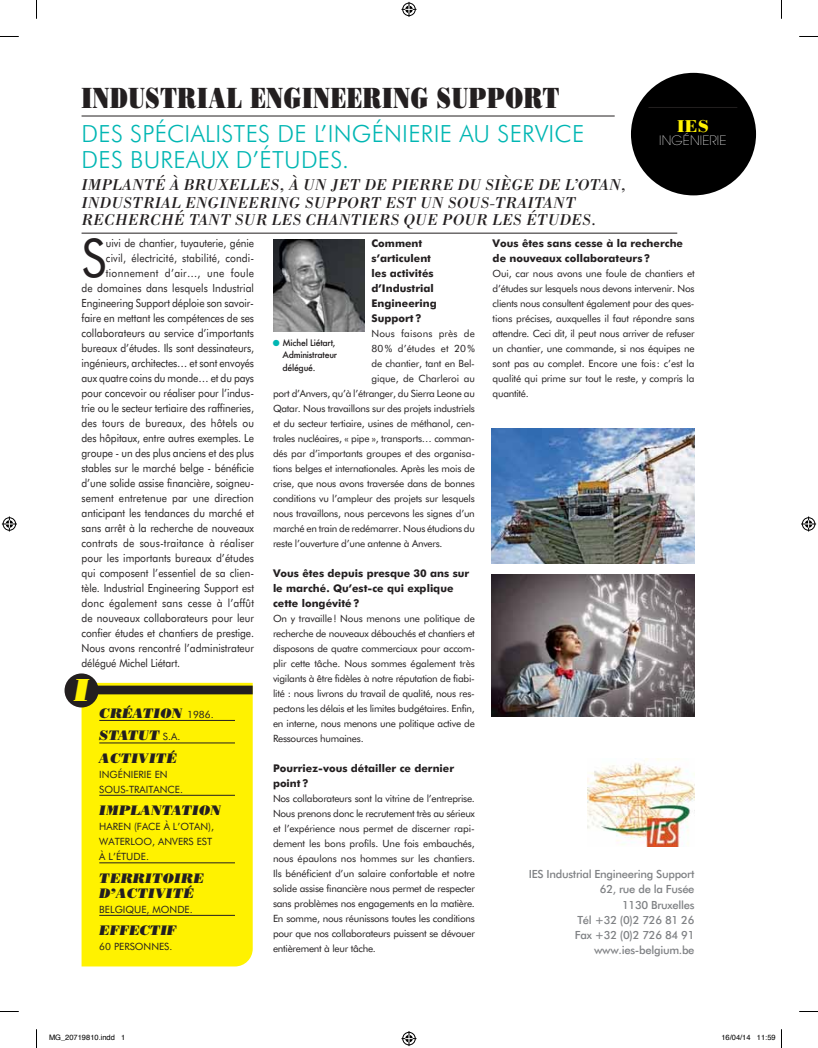
<style>
.page{position:relative;width:818px;height:1048px;background:#fff}
.page>*{position:absolute;margin:0;border:0;box-sizing:border-box;transform-origin:0 0}
.t1{font:53.25px "Futura BT";color:#231f20;scale:.91 1}
.t2{font:italic 31.75px "Bodoni Poster";color:#fff200}
.t3{font:29px "Bodoni Poster";letter-spacing:.03em;color:#231f20;scale:.73 1}
.t4{font:300 23.62px/26.2px "Futura BT";letter-spacing:.01em;color:#00b6b3}
.t5{font:700 16.75px "B Bodoni";color:#fff200}
.t6{font:italic 16.25px/17.5px "Bodoni";color:#231f20}
.t7{font:italic 13.75px/22.5px "Bodoni Poster";color:#231f20}
.t8{font:italic 13.75px "Bodoni Poster";letter-spacing:-.02em;color:#231f20}
.t9{font:200 12.88px "Avant Garde";letter-spacing:.01em;color:#fff}
.t10{font:11.25px "Futura BT";letter-spacing:-.005em;color:#231f20;scale:.91 1}
.t11{font:500 11.25px/15px "Futura BT";letter-spacing:-.025em;color:#808285;text-align:right}
.t12{font:11.25px "Futura BT";letter-spacing:.015em;color:#231f20;scale:.91 1}
.t13{font:11.25px "Futura BT";letter-spacing:.025em;color:#231f20;scale:.91 1}
.t14{font:700 10.62px/15px "Futura BT";color:#231f20}
.t15{font:10px/15px "Futura BT";letter-spacing:-.025em;color:#231f20;text-align:justify}
.t16{font:10px/15px "Futura BT";color:#231f20}
.t17{font:10px "Futura BT";letter-spacing:-.005em;color:#231f20}
.t18{font:10px "Futura BT";letter-spacing:.01em;color:#231f20}
.t19{font:10px "Futura BT";letter-spacing:.005em;color:#231f20}
.t20{font:500 8.75px/12.5px "Futura";letter-spacing:-.025em;color:#231f20}
.t21{font:7.5px "Helvetica";color:#000}
.s1{font-family:"Futura BT";font-style:normal;font-size:10px}
</style>
<div class="page">
<hr style="left:81px;top:116px;width:533px;height:1px;background:#231f20">
<div style="left:81px;top:682px;width:171px;height:284px;background:#fff200"></div>
<div style="left:81px;top:685px;width:171px;height:9px;background:#231f20"></div>
<hr style="left:99px;top:720px;width:136px;height:1px;background:#231f20">
<hr style="left:99px;top:742px;width:136px;height:1px;background:#231f20">
<hr style="left:99px;top:795px;width:136px;height:1px;background:#231f20">
<hr style="left:99px;top:862px;width:136px;height:1px;background:#231f20">
<hr style="left:99px;top:915px;width:136px;height:1px;background:#231f20">
<div style="left:64px;top:673px;width:34px;height:34px;background:#231f20;border-radius:50%"></div>
<img style="left:273px;top:240px;width:91px;height:91px">
<div style="left:630px;top:73px;width:125px;height:122px;background:#000;border-radius:50%"></div>
<hr style="left:648px;top:107px;width:88px;height:1px;background:#231f20">
<hr style="left:81px;top:233px;width:595px;height:1px;background:#231f20">
<img style="left:491px;top:574px;width:203px;height:142px">
<img style="left:491px;top:429px;width:203px;height:135px">
<img style="left:587px;top:758px;width:106px;height:88px">
<svg style="left:0;top:36px;width:19px;height:1px"></svg>
<svg style="left:799px;top:36px;width:18px;height:1px"></svg>
<svg style="left:0;top:1011px;width:19px;height:1px"></svg>
<svg style="left:799px;top:1011px;width:18px;height:1px"></svg>
<svg style="left:36px;top:0;width:1px;height:19px"></svg>
<svg style="left:36px;top:1029px;width:1px;height:18px"></svg>
<svg style="left:401px;top:2px;width:15px;height:15px"></svg>
<svg style="left:401px;top:1031px;width:15px;height:14px"></svg>
<svg style="left:2px;top:516px;width:15px;height:15px"></svg>
<svg style="left:801px;top:516px;width:14px;height:15px"></svg>
<h3 class="t3" style="left:81px;top:88px;width:655px">INDUSTRIAL ENGINEERING SUPPORT</h3>
<h3 class="t4" style="left:81px;top:122px;width:504px">DES SPÉCIALISTES DE L’INGÉNIERIE AU SERVICE<br>DES BUREAUX D’ÉTUDES.</h3>
<h3 class="t6" style="left:81px;top:178px;width:545px">IMPLANTÉ À BRUXELLES, À UN JET DE PIERRE DU SIÈGE DE L’OTAN,<br>INDUSTRIAL ENGINEERING SUPPORT EST UN SOUS-TRAITANT<br>RECHERCHÉ TANT SUR LES CHANTIERS QUE POUR LES ÉTUDES.</h3>
<h3 class="t5" style="left:677px;top:116px;width:33px">IES</h3>
<p class="t9" style="left:658px;top:136px;width:69px">INGÉNIERIE</p>
<h1 class="t1" style="left:81px;top:231px;width:29px">S</h1>
<p class="t10" style="left:106px;top:237px;width:164px">uivi de chantier, tuyauterie, génie</p>
<p class="t10" style="left:106px;top:252px;width:164px">civil, électricité, stabilité, condi-</p>
<p class="t13" style="left:106px;top:267px;width:164px">tionnement d’air…, une foule</p>
<p class="t10" style="left:81px;top:282px;width:191px">de domaines dans lesquels Industrial</p>
<p class="t10" style="left:81px;top:297px;width:191px">Engineering Support déploie son savoir-</p>
<p class="t10" style="left:81px;top:312px;width:191px">faire en mettant les compétences de ses</p>
<p class="t10" style="left:81px;top:327px;width:191px">collaborateurs au service d’importants</p>
<p class="t10" style="left:81px;top:342px;width:191px">bureaux d’études. Ils sont dessinateurs,</p>
<p class="t10" style="left:81px;top:357px;width:191px">ingénieurs, architectes… et sont envoyés</p>
<p class="t10" style="left:81px;top:372px;width:191px">aux quatre coins du monde… et du pays</p>
<p class="t10" style="left:81px;top:387px;width:191px">pour concevoir ou réaliser pour l’indus-</p>
<p class="t10" style="left:81px;top:402px;width:191px">trie ou le secteur tertiaire des raffineries,</p>
<p class="t10" style="left:81px;top:417px;width:191px">des tours de bureaux, des hôtels ou</p>
<p class="t10" style="left:81px;top:432px;width:191px">des hôpitaux, entre autres exemples. Le</p>
<p class="t10" style="left:81px;top:447px;width:191px">groupe - un des plus anciens et des plus</p>
<p class="t10" style="left:81px;top:462px;width:191px">stables sur le marché belge - bénéficie</p>
<p class="t10" style="left:81px;top:477px;width:191px">d’une solide assise financière, soigneu-</p>
<p class="t10" style="left:81px;top:492px;width:191px">sement entretenue par une direction</p>
<p class="t10" style="left:81px;top:507px;width:191px">anticipant les tendances du marché et</p>
<p class="t10" style="left:81px;top:522px;width:191px">sans arrêt à la recherche de nouveaux</p>
<p class="t12" style="left:81px;top:537px;width:191px">contrats de sous-traitance à réaliser</p>
<p class="t10" style="left:81px;top:552px;width:191px">pour les importants bureaux d’études</p>
<p class="t10" style="left:81px;top:567px;width:191px">qui composent l’essentiel de sa clien-</p>
<p class="t10" style="left:81px;top:582px;width:191px">tèle. Industrial Engineering Support est</p>
<p class="t10" style="left:81px;top:597px;width:191px">donc également sans cesse à l’affût</p>
<p class="t10" style="left:81px;top:612px;width:191px">de nouveaux collaborateurs pour leur</p>
<p class="t10" style="left:81px;top:627px;width:191px">confier études et chantiers de prestige.</p>
<p class="t10" style="left:81px;top:642px;width:191px">Nous avons rencontré l’administrateur</p>
<p class="t10" style="left:81px;top:657px;width:110px">délégué Michel Liétart.</p>
<h2 class="t2" style="left:74px;top:678px;width:17px">I</h2>
<h3 class="t7" style="left:99px;top:703px;width:116px">CRÉATION <span class="s1">1986.<br></span>STATUT <span class="s1">S.A.<br></span>ACTIVITÉ</h3>
<p class="t16" style="left:99px;top:767px;width:85px">INGÉNIERIE EN<br>SOUS-TRAITANCE.</p>
<h3 class="t7" style="left:99px;top:800px;width:123px">IMPLANTATION</h3>
<p class="t16" style="left:99px;top:819px;width:116px">HAREN (FACE À L’OTAN),<br>WATERLOO, ANVERS EST<br>À L’ÉTUDE.</p>
<h3 class="t7" style="left:99px;top:871px;width:106px;line-height:15px">TERRITOIRE<br>D’ACTIVITÉ</h3>
<p class="t16" style="left:99px;top:902px;width:95px">BELGIQUE, MONDE.</p>
<h3 class="t8" style="left:99px;top:925px;width:79px">EFFECTIF</h3>
<p class="t16" style="left:99px;top:939px;width:75px">60 PERSONNES.</p>
<p class="t14" style="left:371px;top:236px;width:67px">Comment s’articulent les activités d’Industrial<br>Engineering<br>Support ?</p>
<p class="t18" style="left:371px;top:328px;width:105px">Nous faisons près de</p>
<p class="t19" style="left:371px;top:343px;width:105px">80 % d’études et 20 %</p>
<p class="t15" style="left:371px;top:356px;width:105px">de chantier, tant en Bel-</p>
<p class="t17" style="left:371px;top:373px;width:105px">gique, de Charleroi au</p>
<p class="t15" style="left:273px;top:386px;width:203px">port d’Anvers, qu’à l’étranger, du Sierra Leone au</p>
<p class="t15" style="left:273px;top:401px;width:203px">Qatar. Nous travaillons sur des projets industriels</p>
<p class="t15" style="left:273px;top:416px;width:203px">et du secteur tertiaire, usines de méthanol, cen-</p>
<p class="t15" style="left:273px;top:431px;width:203px">trales nucléaires, « pipe », transports… comman-</p>
<p class="t15" style="left:273px;top:446px;width:203px">dés par d’importants groupes et des organisa-</p>
<p class="t15" style="left:273px;top:461px;width:203px">tions belges et internationales. Après les mois de</p>
<p class="t15" style="left:273px;top:476px;width:203px">crise, que nous avons traversée dans de bonnes</p>
<p class="t15" style="left:273px;top:491px;width:203px">conditions vu l’ampleur des projets sur lesquels</p>
<p class="t15" style="left:273px;top:506px;width:203px">nous travaillons, nous percevons les signes d’un</p>
<p class="t15" style="left:273px;top:521px;width:203px">marché en train de redémarrer. Nous étudions du</p>
<p class="t15" style="left:273px;top:536px;width:171px">reste l’ouverture d’une antenne à Anvers.</p>
<p class="t14" style="left:273px;top:566px;width:198px">Vous êtes depuis presque 30 ans sur le marché. Qu’est-ce qui explique cette longévité ?</p>
<p class="t15" style="left:273px;top:611px;width:203px">On y travaille ! Nous menons une politique de recherche de nouveaux débouchés et chantiers et disposons de quatre commerciaux pour accom&shy;plir cette tâche. Nous sommes également très vigilants à être fidèles à notre réputation de fiabi&shy;lité : nous livrons du travail de qualité, nous res&shy;pectons les délais et les limites budgétaires. Enfin, en interne, nous menons une politique active de Ressources humaines.</p>
<p class="t14" style="left:273px;top:761px;width:182px">Pourriez-vous détailler ce dernier point ?</p>
<p class="t15" style="left:273px;top:791px;width:203px">Nos collaborateurs sont la vitrine de l’entreprise.<br>Nous prenons donc le recrutement très au sérieux et l’expérience nous permet de discerner rapi&shy;dement les bons profils. Une fois embauchés, nous épaulons nos hommes sur les chantiers.<br>Ils bénéficient d’un salaire confortable et notre solide assise financière nous permet de respecter sans problèmes nos engagements en la matière.<br>En somme, nous réunissons toutes les conditions pour que nos collaborateurs puissent se dévouer entièrement à leur tâche.</p>
<p class="t20" style="left:282px;top:336px;width:56px">Michel Liétart,<br>Administrateur délégué.</p>
<p class="t14" style="left:492px;top:236px;width:192px">Vous êtes sans cesse à la recherche de nouveaux collaborateurs ?</p>
<p class="t15" style="left:492px;top:266px;width:203px">Oui, car nous avons une foule de chantiers et d’études sur lesquels nous devons intervenir. Nos clients nous consultent également pour des ques&shy;tions précises, auxquelles il faut répondre sans attendre. Ceci dit, il peut nous arriver de refuser un chantier, une commande, si nos équipes ne sont pas au complet. Encore une fois : c’est la qualité qui prime sur tout le reste, y compris la quantité.</p>
<p class="t11" style="left:528px;top:867px;width:167px">IES Industrial Engineering Support<br>62, rue de la Fusée<br>1130 Bruxelles<br>Tél +32 (0)2 726 81 26<br>Fax +32 (0)2 726 84 91 www.ies-belgium.be</p>
<p class="t21" style="left:49px;top:1034px;width:78px">MG_20719810.indd 1</p>
<p class="t21" style="left:721px;top:1034px;width:56px">16/04/14 11:59</p>
</div>
